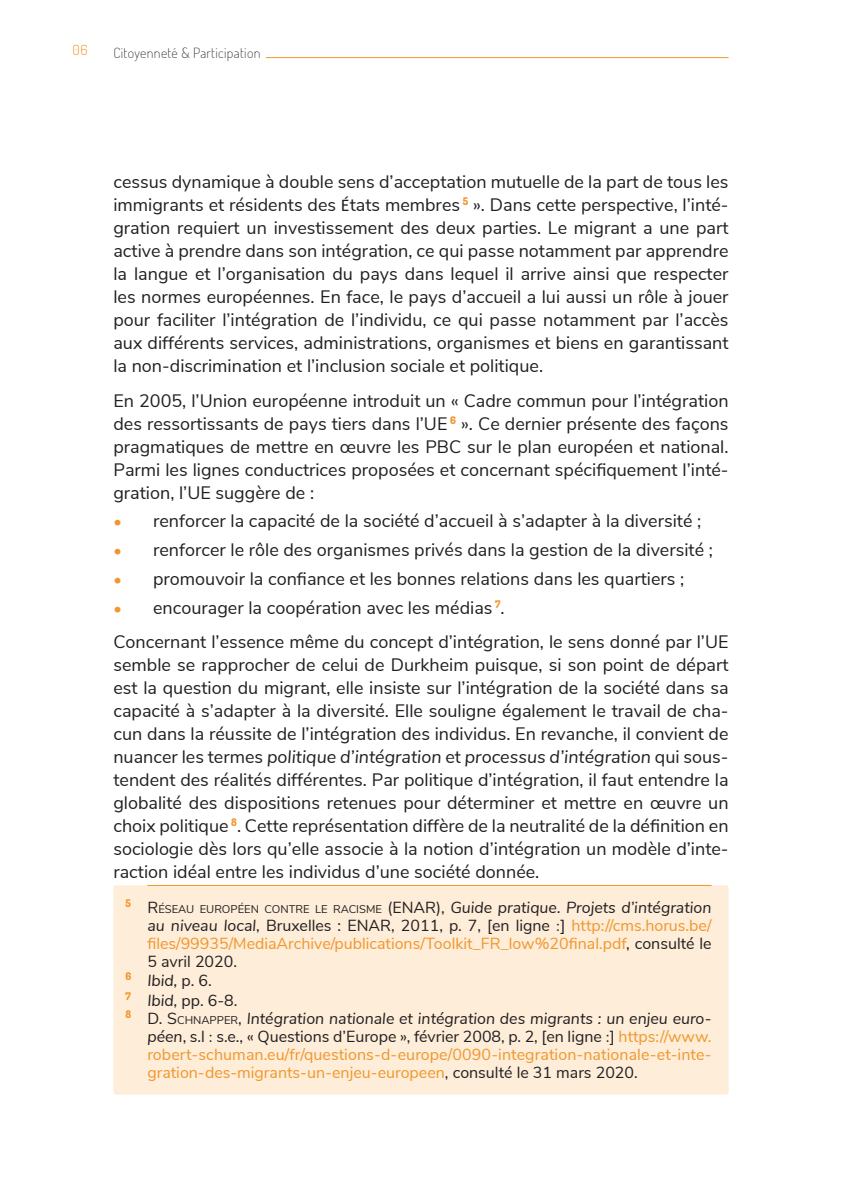
<style>
.page{position:relative;width:842px;height:1191px;background:#fff}
.page>*{position:absolute;margin:0;border:0;box-sizing:border-box;transform-origin:0 0}
.t1{font:18px/23px "Nunito Sans";color:#231f20;text-align:justify}
.t2{font:16px "Nunito Sans";color:#f1962a}
.t3{font:16px "Nunito Sans";color:#231f20}
.t4{font:italic 16px "Nunito Sans";color:#231f20}
.t5{font:200 14px "Dosis";letter-spacing:.025em;color:#231f20}
.t6{font:300 14px "Dosis";color:#f1962a}
.s1{font-family:"Calibri"}
.s2{font-size:16px;color:#f1962a}
.s3{font-style:italic}
.s4{font-style:normal}
.s5{font-style:normal;font-size:11.2px}
.s6{font-family:"Times New Roman"}
.s7{color:#f1962a}
.s8{color:#231f20}
</style>
<div class="page">
<hr style="left:113px;top:57px;width:616px;height:1px;background:#f1962a">
<div style="left:108px;top:52px;width:158px;height:10px;background:#fff"></div>
<div style="left:113px;top:885px;width:616px;height:209px;background:#fdedd9;border-radius:3px"></div>
<hr style="left:147px;top:885px;width:564px;height:1px;background:#f1962a">
<p class="t6" style="left:73px;top:41px;width:17px">06</p>
<p class="t5" style="left:113px;top:44px;width:149px">Citoyenneté &amp; Participation</p>
<p class="t1" style="left:113px;top:169px;width:617px">cessus dynamique à double sens d’acceptation mutuelle de la part de tous les immigrants et résidents des <span class="s1">É</span>tats membres <sup>5</sup> ». Dans cette perspective, l’inté&shy;gration requiert un investissement des deux parties. Le migrant a une part active à prendre dans son intégration, ce qui passe notamment par apprendre la langue et l’organisation du pays dans lequel il arrive ainsi que respecter les normes européennes. En face, le pays d’accueil a lui aussi un rôle à jouer pour faciliter l’intégration de l’individu, ce qui passe notamment par l’accès aux différents services, administrations, organismes et biens en garantissant la non-discrimination et l’inclusion sociale et politique.</p>
<p class="t1" style="left:113px;top:388px;width:617px">En 2005, l’Union européenne introduit un « Cadre commun pour l’intégration des ressortissants de pays tiers dans l’UE <sup>6</sup> ». Ce dernier présente des façons pragmatiques de mettre en œuvre les PBC sur le plan européen et national.<br>Parmi les lignes conductrices proposées et concernant spécifiquement l’inté&shy;gration, l’UE suggère de :</p>
<p class="t1" style="left:113px;top:508px;width:589px"><span class="s2">•</span> renforcer la capacité de la société d’accueil à s’adapter à la diversité ;</p>
<p class="t1" style="left:113px;top:537px;width:601px"><span class="s2">•</span> renforcer le rôle des organismes privés dans la gestion de la diversité ;</p>
<p class="t1" style="left:113px;top:566px;width:572px"><span class="s2">•</span> promouvoir la confiance et les bonnes relations dans les quartiers ;</p>
<p class="t1" style="left:113px;top:589px;width:617px;line-height:34.4px"><span class="s2">•</span> encourager la coopération avec les médias <sup>7</sup>.<br>Concernant l’essence même du concept d’intégration, le sens donné par l’UE</p>
<p class="t1" style="left:113px;top:652px;width:617px">semble se rapprocher de celui de Durkheim puisque, si son point de départ est la question du migrant, elle insiste sur l’intégration de la société dans sa capacité à s’adapter à la diversité. Elle souligne également le travail de cha&shy;cun dans la réussite de l’intégration des individus. En revanche, il convient de nuancer les termes <span class="s3">politique d’intégration</span> et <span class="s3">processus d’intégration</span> qui sous&shy;tendent des réalités différentes. Par politique d’intégration, il faut entendre la globalité des dispositions retenues pour déterminer et mettre en œuvre un choix politique <sup>8</sup>. Cette représentation diffère de la neutralité de la définition en sociologie dès lors qu’elle associe à la notion d’intégration un modèle d’inte&shy;raction idéal entre les individus d’une société donnée.</p>
<p class="t4" style="left:125px;top:896px;width:588px"><sup>5</sup> <span class="s4">R</span> <span class="s5">ÉSEAU EUROPÉEN CONTRE LE RACISME</span> <span class="s4">(ENAR),</span> Guide pratique. Projets d’intégration</p>
<p class="t3" style="left:147px;top:914px;width:566px"><span class="s3">au niveau local</span>, Bruxelles : ENAR, 2011, p. 7, [en ligne <span class="s6">:</span>] <span class="s7">http://cms.horus.be/</span></p>
<p class="t2" style="left:147px;top:932px;width:566px">files/99935/MediaArchive/publications/Toolkit_FR_low%20final.pdf<span class="s8">, consulté le</span></p>
<p class="t3" style="left:147px;top:950px;width:91px">5 avril 2020.</p>
<p class="t4" style="left:125px;top:969px;width:88px"><sup>6</sup> Ibid, <span class="s4">p. 6.</span></p>
<p class="t3" style="left:125px;top:988px;width:114px"><sup>7</sup> <span class="s3">Ibid,</span> pp. 6-8.</p>
<p class="t4" style="left:125px;top:1006px;width:588px"><sup>8</sup> <span class="s4">D. S</span><span class="s5">CHNAPP ER</span><span class="s4">,</span> Intégration nationale et intégration des migrants : un enjeu euro-</p>
<p class="t3" style="left:147px;top:1024px;width:566px"><span class="s3">péen</span>, s.l <span class="s6">:</span> s.e., « Questions d’Europe », février 2008, p. 2, [en ligne <span class="s6">:</span>] <span class="s7">https://www.</span></p>
<p class="t2" style="left:147px;top:1042px;width:566px">robert-schuman.eu/fr/questions-d-europe/0090-integration-nationale-et-inte-</p>
<p class="t2" style="left:147px;top:1060px;width:492px">gration-des-migrants-un-enjeu-europeen<span class="s8">, consulté le 31 mars 2020.</span></p>
</div>
